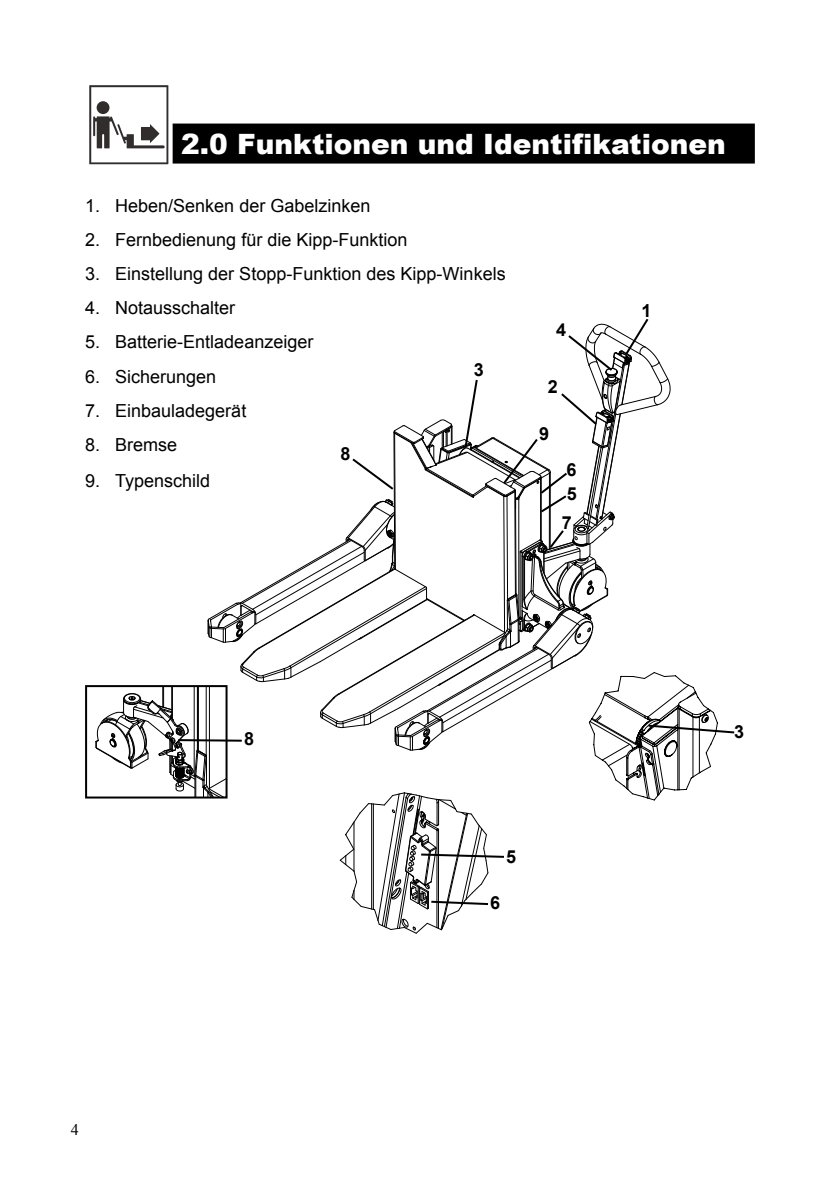
<style>
.page{position:relative;width:840px;height:1191px;background:#fff}
.page>*{position:absolute;margin:0;border:0;box-sizing:border-box;transform-origin:0 0}
.t1{font:900 28px "Arial";color:#fff}
.t2{font:18px "Arial";color:#000}
.t3{font:700 18px "Arial";color:#000}
.t4{font:16px "Times New Roman";color:#000}
</style>
<div class="page">
<svg style="left:89px;top:85px;width:85px;height:80px"></svg>
<div style="left:85px;top:685px;width:142px;height:113px;border:2px solid #000"></div>
<svg style="left:95px;top:318px;width:640px;height:616px"></svg>
<div style="left:172px;top:124px;width:582px;height:40px;background:#000"></div>
<h1 class="t1" style="left:181px;top:127px;width:546px">2.0 Funktionen und Identifikationen</h1>
<p class="t2" style="left:85px;top:193px;width:287px">1. Heben/Senken der Gabelzinken</p>
<p class="t2" style="left:85px;top:228px;width:324px">2. Fernbedienung für die Kipp-Funktion</p>
<p class="t2" style="left:85px;top:262px;width:422px">3. Einstellung der Stopp-Funktion des Kipp-Winkels</p>
<p class="t2" style="left:85px;top:296px;width:152px">4. Notausschalter</p>
<p class="t2" style="left:85px;top:330px;width:230px">5. Batterie-Entladeanzeiger</p>
<p class="t2" style="left:85px;top:364px;width:133px">6. Sicherungen</p>
<p class="t2" style="left:85px;top:399px;width:163px">7. Einbauladegerät</p>
<p class="t2" style="left:85px;top:433px;width:94px">8. Bremse</p>
<p class="t2" style="left:85px;top:468px;width:127px">9. Typenschild</p>
<p class="t3" style="left:473px;top:358px;width:12px">3</p>
<p class="t3" style="left:340px;top:442px;width:12px">8</p>
<p class="t3" style="left:556px;top:318px;width:12px">4</p>
<p class="t3" style="left:547px;top:375px;width:12px">2</p>
<p class="t3" style="left:539px;top:421px;width:12px">9</p>
<p class="t3" style="left:566px;top:458px;width:12px">6</p>
<p class="t3" style="left:566px;top:482px;width:12px">5</p>
<p class="t3" style="left:561px;top:511px;width:12px">7</p>
<p class="t3" style="left:641px;top:298px;width:12px">1</p>
<p class="t3" style="left:244px;top:726px;width:12px">8</p>
<p class="t3" style="left:506px;top:844px;width:12px">5</p>
<p class="t3" style="left:490px;top:891px;width:12px">6</p>
<p class="t3" style="left:733px;top:719px;width:12px">3</p>
<p class="t4" style="left:71px;top:1119px;width:9px">4</p>
</div>
